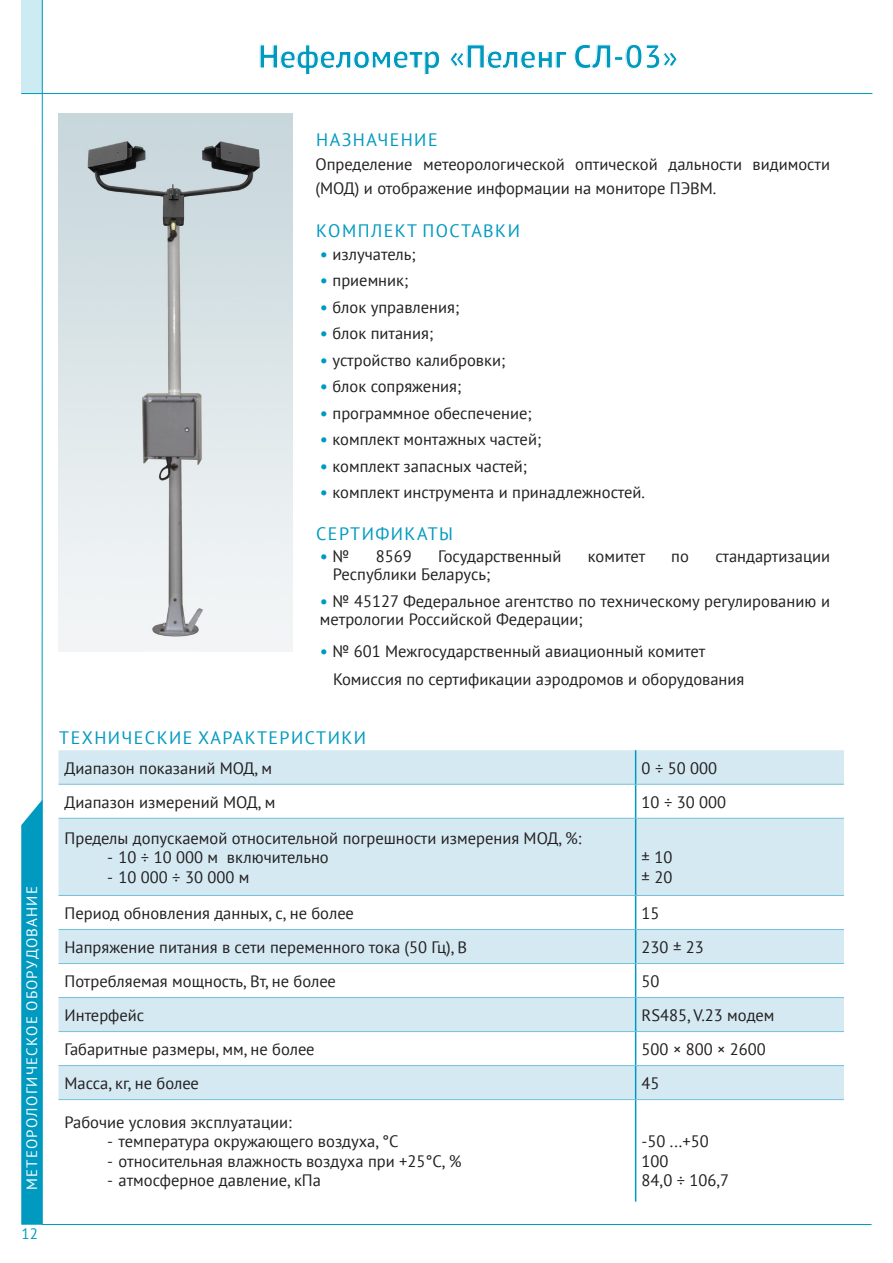
<style>
.page{position:relative;width:893px;height:1263px;background:#fff}
.page>*{position:absolute;margin:0;border:0;box-sizing:border-box;transform-origin:0 0}
.Метео_название{font:700 33px "PT Sans";color:#009ac0}
.Метео_подзагол{font:18px "PT Sans";letter-spacing:.08em;color:#009ac0}
.Текст{font:16.5px/24px "PT Sans";color:#231f20}
.Табл_текст{font:16.5px "PT Sans";color:#231f20}
.t1{font:16.5px "Calibri";color:#009ac0}
.t2{font:15px "PT Sans";letter-spacing:.08em;color:#fff}
.t3{font:15px "PT Sans";color:#009ac0}
.s1{font-family:"Calibri";color:#009ac0}
.s2{font-family:"PT Sans";color:#231f20}
</style>
<div class="page">
<hr style="left:42px;top:0;width:1px;height:1224px;background:#009ac0">
<hr style="left:42px;top:1224px;width:829px;height:1px;background:#009ac0">
<svg style="left:21px;top:799px;width:22px;height:426px;background:#0d9fc3"></svg>
<div style="left:21px;top:0;width:22px;height:94px;background:#cdebf2"></div>
<hr style="left:21px;top:93px;width:851px;height:1px;background:#009ac0">
<svg style="left:59px;top:750px;width:785px;height:349px;fill:#d4e9f2"></svg>
<hr style="left:635px;top:750px;width:1px;height:34px;background:#009ac0">
<hr style="left:635px;top:784px;width:1px;height:34px;background:#009ac0">
<hr style="left:635px;top:818px;width:1px;height:77px;background:#009ac0">
<hr style="left:635px;top:895px;width:1px;height:34px;background:#009ac0">
<hr style="left:635px;top:929px;width:1px;height:34px;background:#009ac0">
<hr style="left:635px;top:963px;width:1px;height:34px;background:#009ac0">
<hr style="left:635px;top:997px;width:1px;height:34px;background:#009ac0">
<hr style="left:635px;top:1032px;width:1px;height:33px;background:#009ac0">
<hr style="left:635px;top:1066px;width:1px;height:33px;background:#009ac0">
<hr style="left:635px;top:1100px;width:1px;height:102px;background:#009ac0">
<hr style="left:59px;top:784px;width:577px;height:1px;background:#73c2db">
<hr style="left:636px;top:784px;width:208px;height:1px;background:#73c2db">
<hr style="left:59px;top:818px;width:577px;height:1px;background:#73c2db">
<hr style="left:636px;top:818px;width:208px;height:1px;background:#73c2db">
<hr style="left:59px;top:895px;width:577px;height:1px;background:#73c2db">
<hr style="left:636px;top:895px;width:208px;height:1px;background:#73c2db">
<hr style="left:59px;top:929px;width:577px;height:1px;background:#73c2db">
<hr style="left:636px;top:929px;width:208px;height:1px;background:#73c2db">
<hr style="left:59px;top:963px;width:577px;height:1px;background:#73c2db">
<hr style="left:636px;top:963px;width:208px;height:1px;background:#73c2db">
<hr style="left:59px;top:997px;width:577px;height:1px;background:#73c2db">
<hr style="left:636px;top:997px;width:208px;height:1px;background:#73c2db">
<hr style="left:59px;top:1031px;width:577px;height:1px;background:#73c2db">
<hr style="left:636px;top:1031px;width:208px;height:1px;background:#73c2db">
<hr style="left:59px;top:1065px;width:577px;height:1px;background:#73c2db">
<hr style="left:636px;top:1065px;width:208px;height:1px;background:#73c2db">
<hr style="left:59px;top:1099px;width:577px;height:1px;background:#73c2db">
<hr style="left:636px;top:1099px;width:208px;height:1px;background:#73c2db">
<img style="left:59px;top:114px;width:233px;height:537px">
<p class="Метео_название" style="left:258px;top:35px;width:422px">Нефелометр «Пеленг СЛ-03»</p>
<p class="t2" style="left:22px;top:1190px;width:305px;rotate:-90deg">МЕТЕОРОЛОГИЧЕСКОЕ ОБОРУДОВАНИЕ</p>
<p class="t3" style="left:22px;top:1224px;width:18px">12</p>
<p class="Метео_подзагол" style="left:316px;top:128px;width:123px">НАЗНАЧЕНИЕ</p>
<p class="Текст" style="left:315px;top:152px;width:516px">Определение метеорологической оптической дальности видимости (МОД) и отображение информации на мониторе ПЭВМ.</p>
<p class="Метео_подзагол" style="left:316px;top:220px;width:205px">КОМПЛЕКТ ПОСТАВКИ</p>
<p class="Текст" style="left:320px;top:242px;width:97px"><span class="s1">•</span> излучатель;</p>
<p class="Текст" style="left:320px;top:268px;width:90px"><span class="s1">•</span> приемник;</p>
<p class="Текст" style="left:320px;top:295px;width:141px"><span class="s1">•</span> блок управления;</p>
<p class="Текст" style="left:320px;top:321px;width:115px"><span class="s1">•</span> блок питания;</p>
<p class="Текст" style="left:320px;top:348px;width:187px"><span class="s1">•</span> устройство калибровки;</p>
<p class="Текст" style="left:320px;top:374px;width:143px"><span class="s1">•</span> блок сопряжения;</p>
<p class="Текст" style="left:320px;top:401px;width:213px"><span class="s1">•</span> программное обеспечение;</p>
<p class="Текст" style="left:320px;top:427px;width:223px"><span class="s1">•</span> комплект монтажных частей;</p>
<p class="Текст" style="left:320px;top:454px;width:209px"><span class="s1">•</span> комплект запасных частей;</p>
<p class="Текст" style="left:320px;top:480px;width:327px"><span class="s1">•</span> комплект инструмента и принадлежностей.</p>
<p class="Метео_подзагол" style="left:316px;top:522px;width:138px">СЕРТИФИКАТЫ</p>
<p class="t1" style="left:320px;top:545px;width:31px">• <span class="s2">№</span></p>
<p class="Текст" style="left:376px;top:544px;width:37px">8569</p>
<p class="Текст" style="left:438px;top:544px;width:125px">Государственный</p>
<p class="Текст" style="left:588px;top:544px;width:59px">комитет</p>
<p class="Текст" style="left:671px;top:544px;width:19px">по</p>
<p class="Текст" style="left:715px;top:544px;width:116px">стандартизации</p>
<p class="Текст" style="left:333px;top:562px;width:159px">Республики Беларусь;</p>
<p class="Текст" style="left:320px;top:591px;width:512px;line-height:18px"><span class="s1">•</span> № 45127 Федеральное агентство по техническому регулированию и метрологии Российской Федерации;</p>
<p class="Текст" style="left:320px;top:639px;width:387px"><span class="s1">•</span> № 601 Межгосударственный авиационный комитет</p>
<p class="Текст" style="left:333px;top:667px;width:413px">Комиссия по сертификации аэродромов и оборудования</p>
<p class="Метео_подзагол" style="left:59px;top:726px;width:308px">ТЕХНИЧЕСКИЕ ХАРАКТЕРИСТИКИ</p>
<p class="Табл_текст" style="left:65px;top:757px;width:209px">Диапазон показаний МОД, м</p>
<p class="Табл_текст" style="left:642px;top:757px;width:77px">0 ÷ 50 000</p>
<p class="Табл_текст" style="left:65px;top:791px;width:212px">Диапазон измерений МОД, м</p>
<p class="Табл_текст" style="left:642px;top:791px;width:86px">10 ÷ 30 000</p>
<p class="Текст" style="left:65px;top:825px;width:519px">Пределы допускаемой относительной погрешности измерения МОД, %:</p>
<p class="Текст" style="left:107px;top:845px;width:223px">- 10 ÷ 10 000 м включительно</p>
<p class="Текст" style="left:107px;top:864px;width:144px">- 10 000 ÷ 30 000 м</p>
<p class="Табл_текст" style="left:642px;top:847px;width:32px">± 10</p>
<p class="Табл_текст" style="left:642px;top:866px;width:32px">± 20</p>
<p class="Табл_текст" style="left:65px;top:902px;width:291px">Период обновления данных, с, не более</p>
<p class="Табл_текст" style="left:642px;top:902px;width:19px">15</p>
<p class="Табл_текст" style="left:65px;top:936px;width:404px">Напряжение питания в сети переменного тока (50 Гц), В</p>
<p class="Табл_текст" style="left:642px;top:936px;width:64px">230 ± 23</p>
<p class="Табл_текст" style="left:65px;top:970px;width:273px">Потребляемая мощность, Вт, не более</p>
<p class="Табл_текст" style="left:642px;top:970px;width:19px">50</p>
<p class="Табл_текст" style="left:65px;top:1004px;width:81px">Интерфейс</p>
<p class="Табл_текст" style="left:642px;top:1004px;width:134px">RS485, V.23 модем</p>
<p class="Табл_текст" style="left:65px;top:1038px;width:252px">Габаритные размеры, мм, не более</p>
<p class="Табл_текст" style="left:642px;top:1038px;width:126px">500 × 800 × 2600</p>
<p class="Табл_текст" style="left:65px;top:1072px;width:136px">Масса, кг, не более</p>
<p class="Табл_текст" style="left:642px;top:1072px;width:19px">45</p>
<p class="Табл_текст" style="left:65px;top:1111px;width:229px">Рабочие условия эксплуатации:</p>
<p class="Текст" style="left:107px;top:1129px;width:293px">- температура окружающего воздуха, °С</p>
<p class="Текст" style="left:107px;top:1148px;width:356px">- относительная влажность воздуха при +25°С, %</p>
<p class="Текст" style="left:107px;top:1168px;width:215px">- атмосферное давление, кПа</p>
<p class="Табл_текст" style="left:642px;top:1131px;width:69px">-50 ...+50</p>
<p class="Табл_текст" style="left:642px;top:1150px;width:28px">100</p>
<p class="Табл_текст" style="left:642px;top:1170px;width:89px">84,0 ÷ 106,7</p>
</div>
